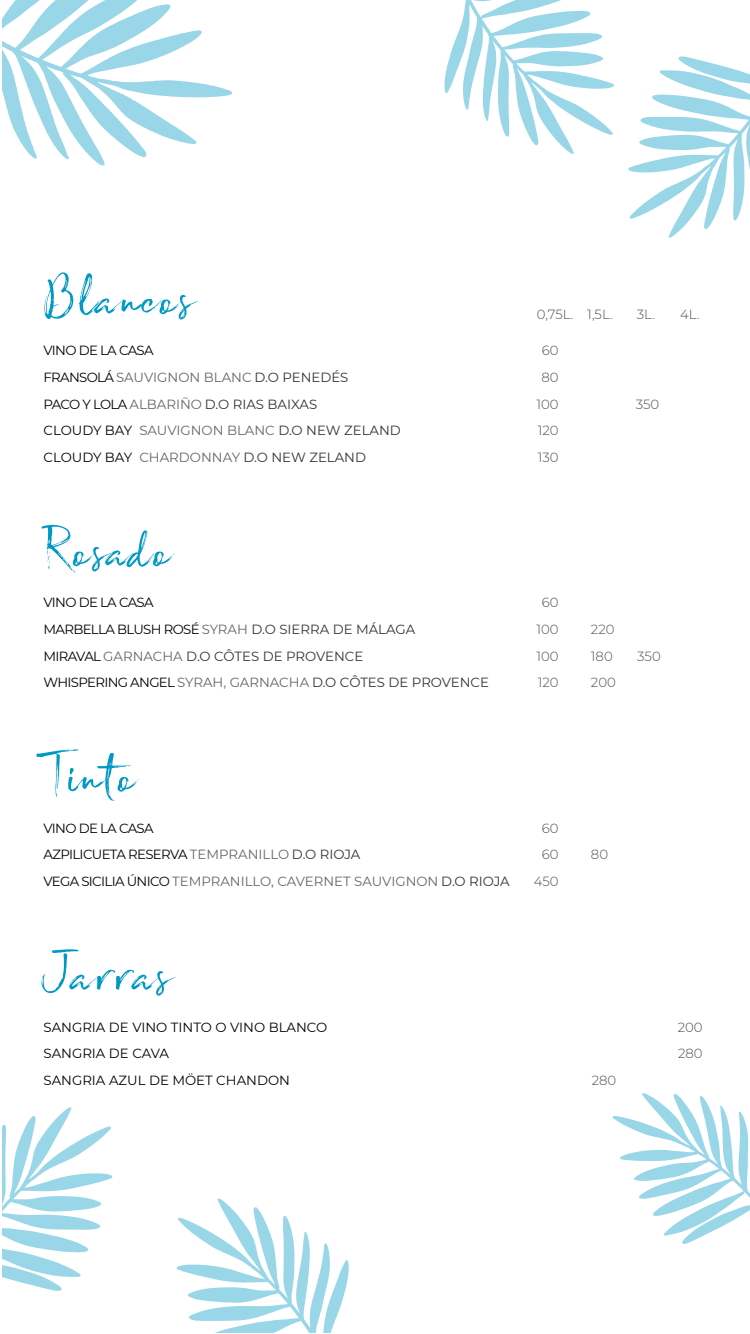
<style>
.page{position:relative;width:750px;height:1334px;background:#fff}
.page>*{position:absolute;margin:0;border:0;box-sizing:border-box;transform-origin:0 0}
.t1{font:67.2px "Broadcast Matter";letter-spacing:.025em;color:#0099c5}
.t2{font:13.3px "Montserrat";color:#333}
.t3{font:13.3px "Montserrat";color:#666}
.t4{font:13.3px "Montserrat";letter-spacing:-.01em;color:#000}
.t5{font:300 13.3px "Montserrat";color:#4d4d4d}
.t6{font:13.3px "Montserrat";letter-spacing:-.05em;color:#000}
.s1{color:#000}
.s2{color:#333}
.s3{color:#666}
</style>
<div class="page">
<svg style="left:612px;top:1093px;width:138px;height:151px"></svg>
<svg style="left:2px;top:0;width:230px;height:166px"></svg>
<svg style="left:2px;top:1107px;width:110px;height:184px"></svg>
<svg style="left:177px;top:1198px;width:172px;height:134px"></svg>
<svg style="left:628px;top:56px;width:122px;height:182px"></svg>
<svg style="left:444px;top:0;width:170px;height:154px"></svg>
<h1 class="t1" style="left:44px;top:258px;width:149px">Blancos</h1>
<p class="t6" style="left:44px;top:341px;width:112px">VINO DE LA CASA</p>
<p class="t5" style="left:542px;top:342px;width:18px">60</p>
<p class="t3" style="left:44px;top:368px;width:306px"><span class="s1">FRANSOLÁ</span> SAUVIGNON BLANC <span class="s2">D.O PENEDÉS</span></p>
<p class="t5" style="left:542px;top:368px;width:19px">80</p>
<p class="t2" style="left:44px;top:395px;width:275px"><span class="s1">PACO Y LOLA</span> <span class="s3">ALBARIÑO</span> D.O RIAS BAIXAS</p>
<p class="t5" style="left:537px;top:395px;width:24px">100</p>
<p class="t5" style="left:636px;top:395px;width:25px">350</p>
<p class="t3" style="left:44px;top:421px;width:359px"><span class="s1">CLOUDY BAY</span> SAUVIGNON BLANC <span class="s2">D.O NEW ZELAND</span></p>
<p class="t5" style="left:538px;top:421px;width:22px">120</p>
<p class="t2" style="left:44px;top:448px;width:324px"><span class="s1">CLOUDY BAY</span> <span class="s3">CHARDONNAY</span> D.O NEW ZELAND</p>
<p class="t5" style="left:538px;top:448px;width:22px">130</p>
<p class="t5" style="left:537px;top:305px;width:78px">0,75L. 1,5L.</p>
<p class="t5" style="left:637px;top:305px;width:64px">3L. 4L.</p>
<h1 class="t1" style="left:44px;top:510px;width:128px">Rosado</h1>
<p class="t6" style="left:44px;top:593px;width:112px">VINO DE LA CASA</p>
<p class="t5" style="left:542px;top:594px;width:18px">60</p>
<p class="t4" style="left:44px;top:620px;width:373px">MARBELLA BLUSH ROSÉ <span class="s3">SYRAH</span> <span class="s2">D.O SIERRA DE MÁLAGA</span></p>
<p class="t5" style="left:537px;top:620px;width:24px">100</p>
<p class="t5" style="left:591px;top:620px;width:25px">220</p>
<p class="t2" style="left:44px;top:647px;width:321px"><span class="s1">MIRAVAL</span> <span class="s3">GARNACHA</span> D.O CÔTES DE PROVENCE</p>
<p class="t5" style="left:537px;top:647px;width:24px">100</p>
<p class="t5" style="left:591px;top:647px;width:23px">180</p>
<p class="t5" style="left:637px;top:647px;width:25px">350</p>
<p class="t2" style="left:44px;top:673px;width:447px"><span class="s1">WHISPERING ANGEL</span> <span class="s3">SYRAH, GARNACHA</span> D.O CÔTES DE PROVENCE</p>
<p class="t5" style="left:538px;top:673px;width:22px">120</p>
<p class="t5" style="left:591px;top:673px;width:26px">200</p>
<h1 class="t1" style="left:44px;top:735px;width:92px">Tinto</h1>
<p class="t6" style="left:44px;top:819px;width:112px">VINO DE LA CASA</p>
<p class="t5" style="left:542px;top:819px;width:18px">60</p>
<p class="t6" style="left:44px;top:845px;width:318px">AZPILICUETA RESERVA <span class="s3">TEMPRANILLO</span> <span class="s2">D.O RIOJA</span></p>
<p class="t5" style="left:542px;top:846px;width:18px">60</p>
<p class="t5" style="left:591px;top:846px;width:19px">80</p>
<p class="t3" style="left:44px;top:872px;width:468px"><span class="s1">VEGA SICILIA ÚNICO</span> TEMPRANILLO, CAVERNET SAUVIGNON <span class="s2">D.O RIOJA</span></p>
<p class="t5" style="left:534px;top:872px;width:26px">450</p>
<h1 class="t1" style="left:44px;top:934px;width:127px">Jarras</h1>
<p class="t4" style="left:44px;top:1018px;width:285px">SANGRIA DE VINO TINTO O VINO BLANCO</p>
<p class="t5" style="left:678px;top:1018px;width:26px">200</p>
<p class="t4" style="left:44px;top:1044px;width:127px">SANGRIA DE CAVA</p>
<p class="t5" style="left:678px;top:1044px;width:26px">280</p>
<p class="t4" style="left:44px;top:1071px;width:248px">SANGRIA AZUL DE MÖET CHANDON</p>
<p class="t5" style="left:592px;top:1071px;width:26px">280</p>
</div>
